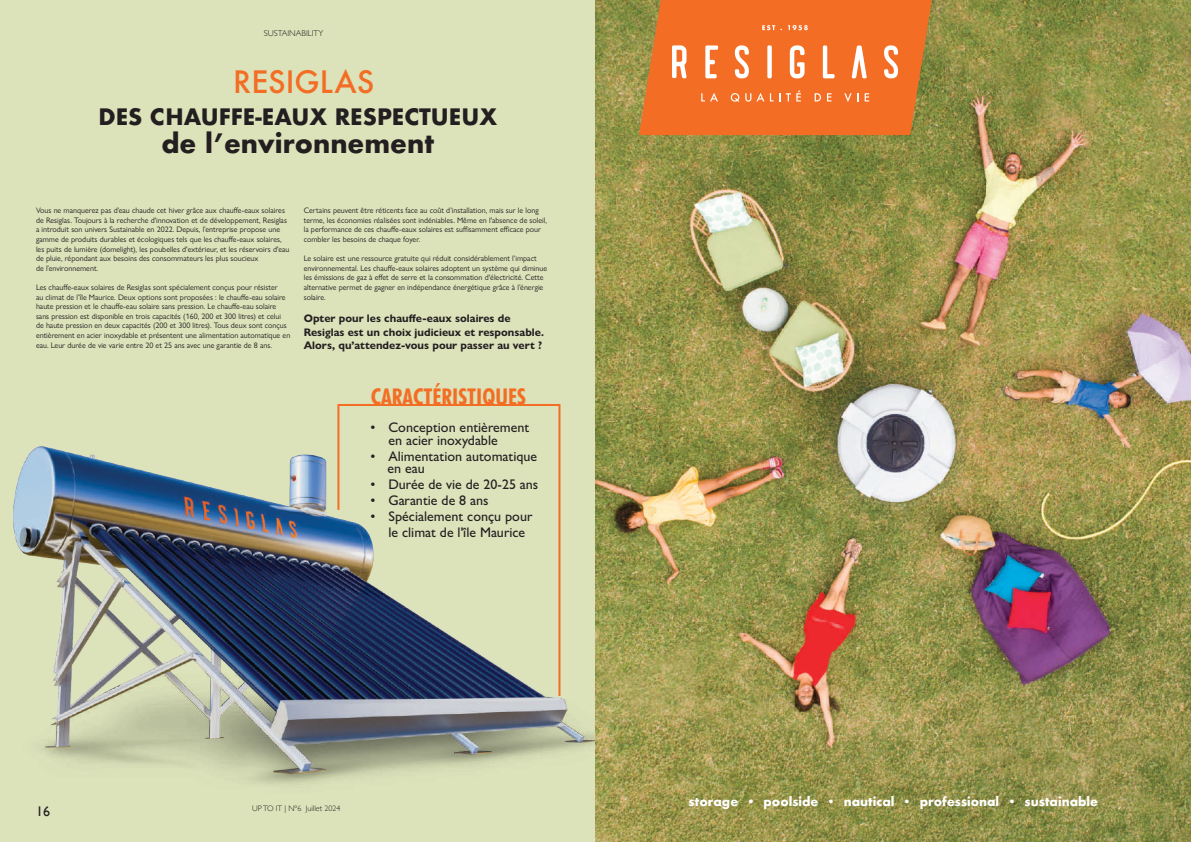
<style>
.page{position:relative;width:1191px;height:842px;background:#fff}
.page>*{position:absolute;margin:0;border:0;box-sizing:border-box;transform-origin:0 0}
.t1{font:500 30px "Futura";color:#f36e24}
.t2{font:700 26px "Futura";color:#231f20}
.t3{font:700 condensed 23px "Futura BT";color:#f36e24}
.t4{font:700 22px "Futura";color:#231f20}
.t5{font:500 14px/13px "Gill Sans Nova";color:#231f20}
.t6{font:14px "Gill Sans";color:#231f20}
.t7{font:700 12px "Futura";color:#fff}
.t8{font:700 11px/13.2px "Gill Sans Nova";color:#231f20}
.t9{font:300 8.5px "Gill Sans";color:#231f20}
.t10{font:8px/9.6px "Gill Sans Nova";color:#231f20}
.t11{font:300 8px "Gill Sans";color:#231f20}
</style>
<div class="page">
<div style="left:0;top:0;width:595px;height:842px;background:#dce2ba"></div>
<img style="left:13px;top:446px;width:582px;height:339px">
<svg style="left:336px;top:404px;width:225px;height:294px"></svg>
<img style="left:595px;top:0;width:596px;height:842px">
<svg style="left:639px;top:0;width:292px;height:135px;background:#ec7832"></svg>
<p class="t9" style="left:264px;top:27px;width:61px">SUSTAINABILITY</p>
<h1 class="t1" style="left:233px;top:62px;width:142px">RESIGLAS</h1>
<h3 class="t4" style="left:98px;top:101px;width:400px">DES CHAUFFE-EAUX RESPECTUEUX</h3>
<h2 class="t2" style="left:161px;top:125px;width:274px">de l’environnement</h2>
<p class="t10" style="left:36px;top:206px;width:255px">Vous ne manquerez pas d’eau chaude cet hiver grâce aux chauffe-eaux solaires de Resiglas. Toujours à la recherche d'innovation et de développement, Resiglas a introduit son univers Sustainable en 2022. Depuis, l’entreprise propose une gamme de produits durables et écologiques tels que les chauffe-eaux solaires, les puits de lumière (domelight), les poubelles d'extérieur, et les réservoirs d'eau de pluie, répondant aux besoins des consommateurs les plus soucieux<br>de l’environnement.</p>
<p class="t10" style="left:36px;top:282px;width:256px">Les chauffe-eaux solaires de Resiglas sont spécialement conçus pour résister<br>au climat de l’Île Maurice. Deux options sont proposées : le chauffe-eau solaire haute pression et le chauffe-eau solaire sans pression. Le chauffe-eau solaire sans pression est disponible en trois capacités (160, 200 et 300 litres) et celui de haute pression en deux capacités (200 et 300 litres). Tous deux sont conçus entièrement en acier inoxydable et présentent une alimentation automatique en eau. Leur durée de vie varie entre 20 et 25 ans avec une garantie de 8 ans.</p>
<p class="t10" style="left:304px;top:206px;width:245px">Certains peuvent être réticents face au coût d’installation, mais sur le long terme, les économies réalisées sont indéniables. Même en l'absence de soleil, la performance de ces chauffe-eaux solaires est suffisamment efficace pour combler les besoins de chaque foyer.</p>
<p class="t10" style="left:304px;top:254px;width:245px">Le solaire est une ressource gratuite qui réduit considérablement l’impact environnemental. Les chauffe-eaux solaires adoptent un système qui diminue les émissions de gaz à effet de serre et la consommation d'électricité. Cette alternative permet de gagner en indépendance énergétique grâce à l’énergie solaire.</p>
<h3 class="t8" style="left:304px;top:312px;width:242px">Opter pour les chauffe-eaux solaires de<br>Resiglas est un choix judicieux et responsable.<br>Alors, qu’attendez-vous pour passer au vert ?</h3>
<h3 class="t3" style="left:371px;top:383px;width:157px">CARACTÉRISTIQUES</h3>
<h3 class="t5" style="left:388px;top:420px;width:142px;text-indent:-18px">• Conception entièrement en acier inoxydable</h3>
<h3 class="t5" style="left:387px;top:450px;width:151px;line-height:12px;text-indent:-17px">• Alimentation automatique en eau</h3>
<h3 class="t5" style="left:370px;top:477px;width:169px">• Durée de vie de 20-25 ans</h3>
<h3 class="t5" style="left:370px;top:493px;width:120px">• Garantie de 8 ans</h3>
<h3 class="t5" style="left:388px;top:508px;width:145px;line-height:16px;text-indent:-18px">• Spécialement conçu pour le climat de l'île Maurice</h3>
<h3 class="t6" style="left:36px;top:803px;width:15px">16</h3>
<p class="t11" style="left:252px;top:802px;width:90px">UP TO IT | Nº6 Juillet 2024</p>
<h3 class="t7" style="left:688px;top:792px;width:411px">storage • poolside • nautical • professional • sustainable</h3>
</div>
